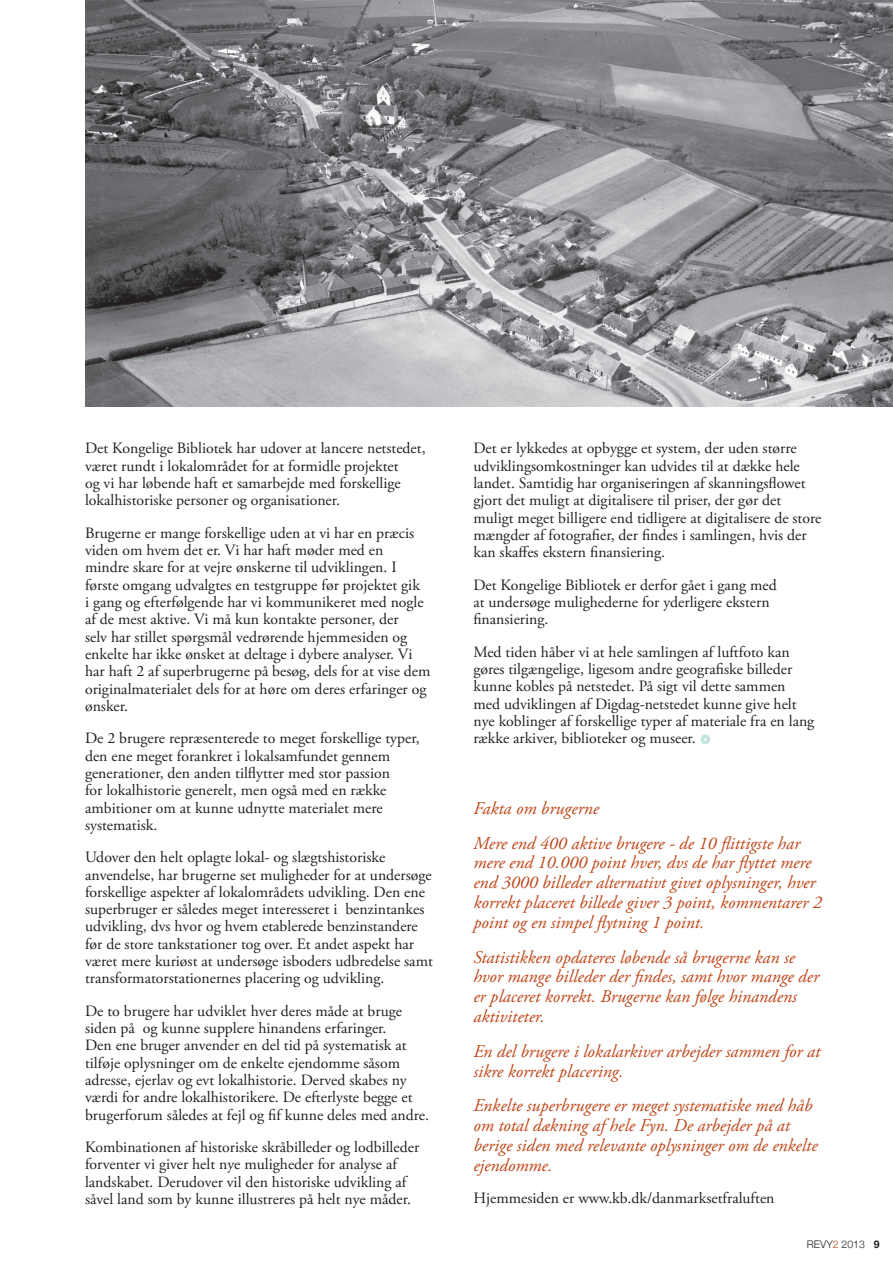
<style>
.page{position:relative;width:893px;height:1263px;background:#fff}
.page>*{position:absolute;margin:0;border:0;box-sizing:border-box;transform-origin:0 0}
.t1{font:italic 18px/19.8px "Adobe Garamond Pro";color:#bd4517}
.t2{font:15.75px/17.4px "Adobe Garamond Pro";color:#231f20}
.t3{font:300 10.5px "Helvetica Neue";color:#231f20}
.s1{color:#bd4517}
.s2{font-weight:700}
</style>
<div class="page">
<div style="left:701px;top:735px;width:9px;height:9px;border:3px solid #c1e4dd;border-radius:50%"></div>
<img style="left:85px;top:0;width:808px;height:407px">
<p class="t2" style="left:85px;top:440px;width:342px">Det Kongelige Bibliotek har udover at lancere netstedet, været rundt i lokalområdet for at formidle projektet<br>og vi har løbende haft et samarbejde med forskellige lokalhistoriske personer og organisationer.</p>
<p class="t2" style="left:85px;top:524px;width:347px">Brugerne er mange forskellige uden at vi har en præcis viden om hvem det er. Vi har haft møder med en mindre skare for at vejre ønskerne til udviklingen. I første omgang udvalgtes en testgruppe før projektet gik<br>i gang og efterfølgende har vi kommunikeret med nogle af de mest aktive. Vi må kun kontakte personer, der<br>selv har stillet spørgsmål vedrørende hjemmesiden og enkelte har ikke ønsket at deltage i dybere analyser. Vi har haft 2 af superbrugerne på besøg, dels for at vise dem originalmaterialet dels for at høre om deres erfaringer og ønsker.</p>
<p class="t2" style="left:85px;top:730px;width:336px">De 2 brugere repræsenterede to meget forskellige typer, den ene meget forankret i lokalsamfundet gennem generationer, den anden tilflytter med stor passion<br>for lokalhistorie generelt, men også med en række ambitioner om at kunne udnytte materialet mere systematisk.</p>
<p class="t2" style="left:85px;top:849px;width:349px">Udover den helt oplagte lokal- og slægtshistoriske anvendelse, har brugerne set muligheder for at undersøge forskellige aspekter af lokalområdets udvikling. Den ene superbruger er således meget interesseret i benzintankes udvikling, dvs hvor og hvem etablerede benzinstandere før de store tankstationer tog over. Et andet aspekt har været mere kuriøst at undersøge isboders udbredelse samt transformatorstationernes placering og udvikling.</p>
<p class="t2" style="left:85px;top:1003px;width:346px">De to brugere har udviklet hver deres måde at bruge siden på og kunne supplere hinandens erfaringer.<br>Den ene bruger anvender en del tid på systematisk at tilføje oplysninger om de enkelte ejendomme såsom adresse, ejerlav og evt lokalhistorie. Derved skabes ny værdi for andre lokalhistorikere. De efterlyste begge et brugerforum således at fejl og fif kunne deles med andre.</p>
<p class="t2" style="left:85px;top:1139px;width:336px">Kombinationen af historiske skråbilleder og lodbilleder forventer vi giver helt nye muligheder for analyse af landskabet. Derudover vil den historiske udvikling af såvel land som by kunne illustreres på helt nye måder.</p>
<p class="t2" style="left:473px;top:440px;width:349px">Det er lykkedes at opbygge et system, der uden større udviklingsomkostninger kan udvides til at dække hele landet. Samtidig har organiseringen af skanningsflowet gjort det muligt at digitalisere til priser, der gør det muligt meget billigere end tidligere at digitalisere de store mængder af fotografier, der findes i samlingen, hvis der kan skaffes ekstern finansiering.</p>
<p class="t2" style="left:473px;top:576px;width:305px">Det Kongelige Bibliotek er derfor gået i gang med at undersøge mulighederne for yderligere ekstern finansiering.</p>
<p class="t2" style="left:473px;top:643px;width:342px">Med tiden håber vi at hele samlingen af luftfoto kan gøres tilgængelige, ligesom andre geografiske billeder kunne kobles på netstedet. På sigt vil dette sammen med udviklingen af Digdag-netstedet kunne give helt nye koblinger af forskellige typer af materiale fra en lang række arkiver, biblioteker og museer.</p>
<p class="t1" style="left:473px;top:791px;width:328px;line-height:34.8px">Fakta om brugerne<br>Mere end 400 aktive brugere - de 10 flittigste har</p>
<p class="t1" style="left:473px;top:853px;width:350px">mere end 10.000 point hver, dvs de har flyttet mere end 3000 billeder alternativt givet oplysninger, hver korrekt placeret billede giver 3 point, kommentarer 2 point og en simpel flytning 1 point.</p>
<p class="t1" style="left:473px;top:947px;width:347px">Statistikken opdateres løbende så brugerne kan se hvor mange billeder der findes, samt hvor mange der er placeret korrekt. Brugerne kan følge hinandens aktiviteter.</p>
<p class="t1" style="left:473px;top:1042px;width:348px">En del brugere i lokalarkiver arbejder sammen for at sikre korrekt placering.</p>
<p class="t1" style="left:473px;top:1096px;width:346px">Enkelte superbrugere er meget systematiske med håb om total dækning af hele Fyn. De arbejder på at berige siden med relevante oplysninger om de enkelte ejendomme.</p>
<p class="t2" style="left:473px;top:1190px;width:303px">Hjemmesiden er www.kb.dk/danmarksetfraluften</p>
<p class="t3" style="left:807px;top:1235px;width:74px">REVY<span class="s1">2</span> 2013 <span class="s2">9</span></p>
</div>
